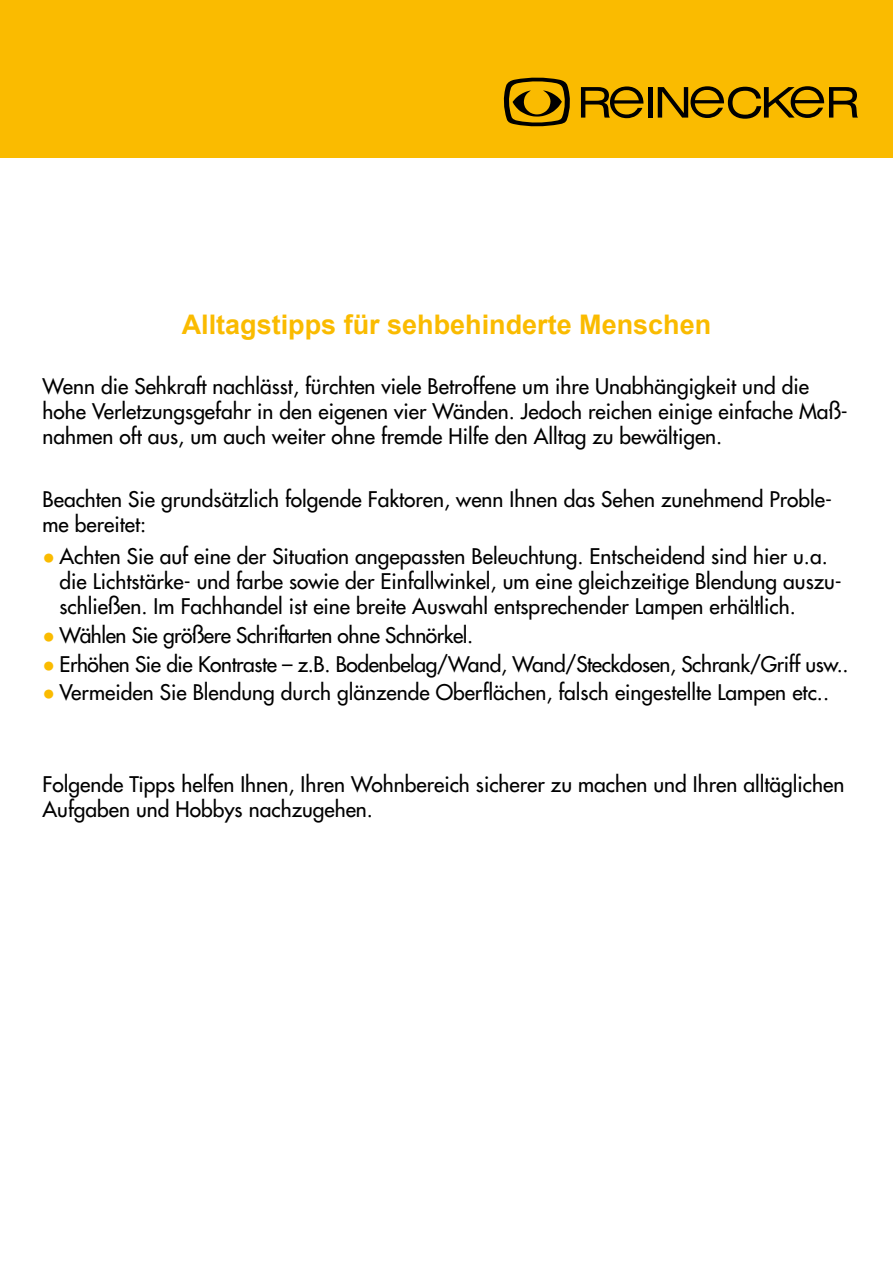
<style>
.page{position:relative;width:893px;height:1263px;background:#fff}
.page>*{position:absolute;margin:0;border:0;box-sizing:border-box;transform-origin:0 0}
.t1{font:700 27px "Arial";color:#fabb00}
.t2{font:500 21px/25.2px "Futura Std";color:#000}
.t3{font:500 21px "Futura Std";letter-spacing:-.02em;color:#000}
.s1{font-family:"Arial";font-weight:400;color:#fabb00}
</style>
<div class="page">
<div style="left:0;top:0;width:893px;height:157px;background:#fabb00"></div>
<hr style="left:648px;top:87px;width:4px;height:31px;background:#000">
<svg style="left:581px;top:86px;width:62px;height:32px"></svg>
<svg style="left:658px;top:86px;width:200px;height:33px"></svg>
<svg style="left:504px;top:78px;width:66px;height:48px"></svg>
<p class="t1" style="left:182px;top:307px;width:531px">Alltagstipps für sehbehinderte Menschen</p>
<p class="t2" style="left:43px;top:373px;width:807px">Wenn die Sehkraft nachlässt, fürchten viele Betroffene um ihre Unabhängigkeit und die hohe Verletzungsgefahr in den eigenen vier Wänden. Jedoch reichen einige einfache Maß&shy;nahmen oft aus, um auch weiter ohne fremde Hilfe den Alltag zu bewältigen.</p>
<p class="t2" style="left:43px;top:487px;width:791px">Beachten Sie grundsätzlich folgende Faktoren, wenn Ihnen das Sehen zunehmend Proble&shy;me bereitet:</p>
<p class="t2" style="left:60px;top:544px;width:784px;text-indent:-17px"><span class="s1">●</span> Achten Sie auf eine der Situation angepassten Beleuchtung. Entscheidend sind hier u.a. die Lichtstärke- und farbe sowie der Einfallwinkel, um eine gleichzeitige Blendung auszu&shy;schließen. Im Fachhandel ist eine breite Auswahl entsprechender Lampen erhältlich.</p>
<p class="t3" style="left:43px;top:622px;width:432px"><span class="s1">●</span> Wählen Sie größere Schriftarten ohne Schnörkel.</p>
<p class="t3" style="left:43px;top:651px;width:807px"><span class="s1">●</span> Erhöhen Sie die Kontraste – z.B. Bodenbelag/Wand, Wand/Steckdosen, Schrank/Griff usw..</p>
<p class="t2" style="left:43px;top:680px;width:788px"><span class="s1">●</span> Vermeiden Sie Blendung durch glänzende Oberflächen, falsch eingestellte Lampen etc..</p>
<p class="t2" style="left:43px;top:772px;width:803px">Folgende Tipps helfen Ihnen, Ihren Wohnbereich sicherer zu machen und Ihren alltäglichen<br>Aufgaben und Hobbys nachzugehen.</p>
</div>
